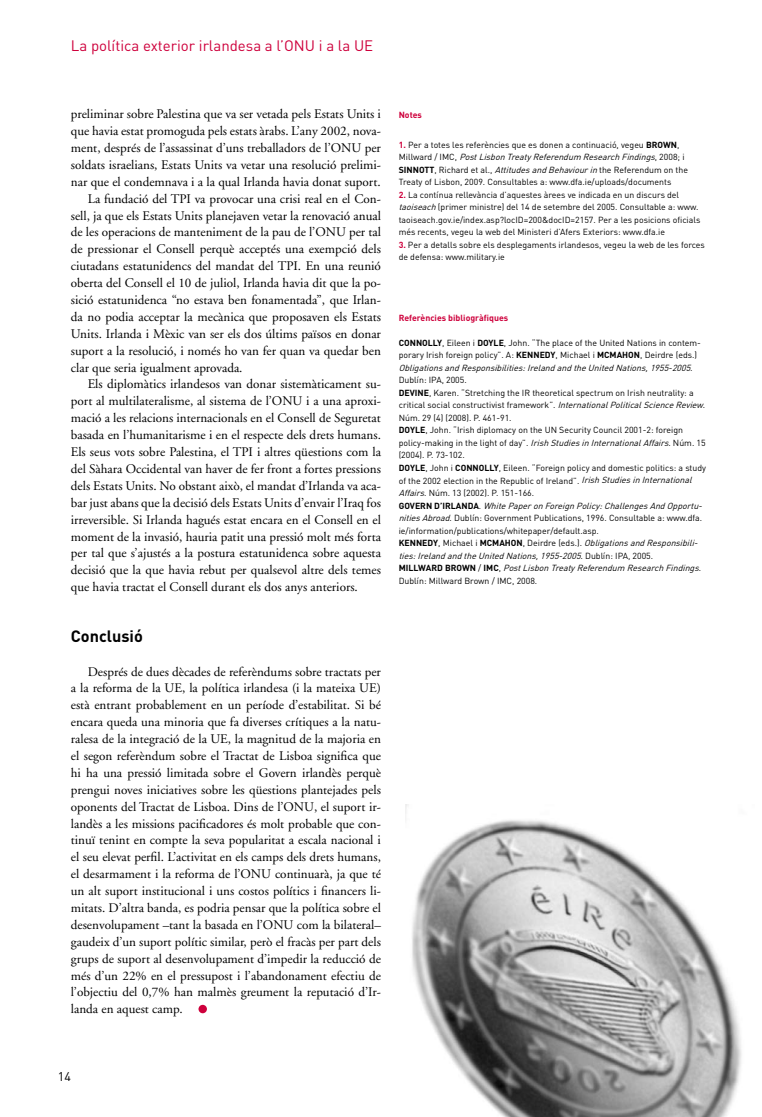
<style>
.page{position:relative;width:762px;height:1117px;background:#fff}
.page>*{position:absolute;margin:0;border:0;box-sizing:border-box;transform-origin:0 0}
.t1{font:700 16.25px "DIN";color:#000}
.t2{font:15px "DIN";color:#ce003c}
.t3{font:13.12px/16.9px "Adobe Garamond";color:#000;text-align:justify}
.t4{font:12.5px "DIN";color:#000}
.t5{font:8.75px/12.5px "DIN";color:#000}
.t6{font:700 8.75px "DIN";color:#ce003c}
.s1{font-weight:700;color:#ce003c}
.s2{font-weight:700}
.s3{font-style:italic}
</style>
<div class="page">
<svg style="left:198px;top:1004px;width:9px;height:8px"></svg>
<img style="left:405px;top:804px;width:337px;height:312px">
<p class="t2" style="left:71px;top:36px;width:304px">La política exterior irlandesa a l’ONU i a la UE</p>
<p class="t3" style="left:71px;top:106px;width:312px">preliminar sobre Palestina que va ser vetada pels Estats Units i</p>
<p class="t3" style="left:71px;top:123px;width:311px">que havia estat promoguda pels estats àrabs. L’any 2002, nova-</p>
<p class="t3" style="left:71px;top:140px;width:311px">ment, després de l’assassinat d’uns treballadors de l’ONU per</p>
<p class="t3" style="left:71px;top:157px;width:312px">soldats israelians, Estats Units va vetar una resolució prelimi-</p>
<p class="t3" style="left:71px;top:173px;width:311px">nar que el condemnava i a la qual Irlanda havia donat suport.</p>
<p class="t3" style="left:88px;top:190px;width:295px">La fundació del TPI va provocar una crisi real en el Con-</p>
<p class="t3" style="left:71px;top:207px;width:311px">sell, ja que els Estats Units planejaven vetar la renovació anual</p>
<p class="t3" style="left:71px;top:224px;width:311px">de les operacions de manteniment de la pau de l’ONU per tal</p>
<p class="t3" style="left:71px;top:241px;width:311px">de pressionar el Consell perquè acceptés una exempció dels</p>
<p class="t3" style="left:71px;top:258px;width:312px">ciutadans estatunidencs del mandat del TPI. En una reunió</p>
<p class="t3" style="left:71px;top:275px;width:312px">oberta del Consell el 10 de juliol, Irlanda havia dit que la po-</p>
<p class="t3" style="left:71px;top:292px;width:312px">sició estatunidenca “no estava ben fonamentada”, que Irlan-</p>
<p class="t3" style="left:71px;top:308px;width:312px">da no podia acceptar la mecànica que proposaven els Estats</p>
<p class="t3" style="left:71px;top:325px;width:312px">Units. Irlanda i Mèxic van ser els dos últims països en donar</p>
<p class="t3" style="left:71px;top:342px;width:311px">suport a la resolució, i només ho van fer quan va quedar ben</p>
<p class="t3" style="left:71px;top:359px;width:173px">clar que seria igualment aprovada.</p>
<p class="t3" style="left:88px;top:376px;width:295px">Els diplomàtics irlandesos van donar sistemàticament su-</p>
<p class="t3" style="left:71px;top:393px;width:312px">port al multilateralisme, al sistema de l’ONU i a una aproxi-</p>
<p class="t3" style="left:71px;top:410px;width:312px">mació a les relacions internacionals en el Consell de Seguretat</p>
<p class="t3" style="left:71px;top:427px;width:312px">basada en l’humanitarisme i en el respecte dels drets humans.</p>
<p class="t3" style="left:71px;top:443px;width:312px">Els seus vots sobre Palestina, el TPI i altres qüestions com la</p>
<p class="t3" style="left:71px;top:460px;width:311px">del Sàhara Occidental van haver de fer front a fortes pressions</p>
<p class="t3" style="left:71px;top:477px;width:312px">dels Estats Units. No obstant això, el mandat d’Irlanda va aca-</p>
<p class="t3" style="left:71px;top:494px;width:312px">bar just abans que la decisió dels Estats Units d’envair l’Iraq fos</p>
<p class="t3" style="left:71px;top:511px;width:312px">irreversible. Si Irlanda hagués estat encara en el Consell en el</p>
<p class="t3" style="left:71px;top:528px;width:312px">moment de la invasió, hauria patit una pressió molt més forta</p>
<p class="t3" style="left:71px;top:545px;width:312px">per tal que s’ajustés a la postura estatunidenca sobre aquesta</p>
<p class="t3" style="left:71px;top:562px;width:312px">decisió que la que havia rebut per qualsevol altre dels temes</p>
<p class="t3" style="left:71px;top:578px;width:288px">que havia tractat el Consell durant els dos anys anteriors.</p>
<p class="t1" style="left:71px;top:625px;width:74px">Conclusió</p>
<p class="t3" style="left:71px;top:663px;width:312px;text-indent:17px">Després de dues dècades de referèndums sobre tractats per a la reforma de la UE, la política irlandesa (i la mateixa UE) està entrant probablement en un període d’estabilitat. Si bé encara queda una minoria que fa diverses crítiques a la natu&shy;ralesa de la integració de la UE, la magnitud de la majoria en el segon referèndum sobre el Tractat de Lisboa significa que hi ha una pressió limitada sobre el Govern irlandès perquè prengui noves iniciatives sobre les qüestions plantejades pels oponents del Tractat de Lisboa. Dins de l’ONU, el suport ir&shy;landès a les missions pacificadores és molt probable que con&shy;tinuï tenint en compte la seva popularitat a escala nacional i el seu elevat perfil. L’activitat en els camps dels drets humans, el desarmament i la reforma de l’ONU continuarà, ja que té un alt suport institucional i uns costos polítics i financers li&shy;mitats. D’altra banda, es podria pensar que la política sobre el desenvolupament –tant la basada en l’ONU com la bilateral– gaudeix d’un suport polític similar, però el fracàs per part dels grups de suport al desenvolupament d’impedir la reducció de més d’un 22% en el pressupost i l’abandonament efectiu de l’objectiu del 0,7% han malmès greument la reputació d’Ir&shy;landa en aquest camp.</p>
<p class="t6" style="left:399px;top:109px;width:25px">Notes</p>
<p class="t5" style="left:399px;top:138px;width:291px"><span class="s1">1.</span> Per a totes les referències que es donen a continuació, vegeu <span class="s2">BROWN</span>, M i l l w a r d / I M C , <span class="s3">PostLisbonTreatyReferendum ResearchFindings</span>, 2 0 0 8 ; i <span class="s2">SINNOTT</span>, Richard et al., <span class="s3">AttitudesandBehaviourin</span>the Referendum on the Treaty of Lisbon, 2009. Consultables a: www.dfa.ie/uploads/documents</p>
<p class="t5" style="left:399px;top:188px;width:303px"><span class="s1">2.</span> La contínua rellevància d’aquestes àrees ve indicada en un discurs del <span class="s3">taoiseach</span>(primer ministre) del 14 de setembre del 2005. Consultable a: www. taoiseach.gov.ie/index.asp?locID=200&amp;docID=2157. Per a les posicions oficials més recents, vegeu la web del Ministeri d’Afers Exteriors: www.dfa.ie</p>
<p class="t5" style="left:399px;top:238px;width:308px"><span class="s1">3.</span> Per a detalls sobre els desplegaments irlandesos, vegeu la web de les forces de defensa: www.military.ie</p>
<p class="t6" style="left:399px;top:312px;width:111px">Referències bibliogràfiques</p>
<p class="t5" style="left:399px;top:336px;width:304px"><span class="s2">CONNOLLY</span>, Eileen i <span class="s2">DOYLE</span>, John. “The place of the United Nations in contem&shy;porary Irish foreign policy”. A: <span class="s2">KENNEDY</span>, Michael i <span class="s2">MCMAHON</span>, Deirdre (eds.)<br><span class="s3">ObligationsandResponsibilities:IrelandandtheUnitedNations,1955-2005.</span></p>
<p class="t5" style="left:399px;top:374px;width:309px">Dublín: IPA, 2005.<br><span class="s2">DEVINE</span>, Karen. “Stretching the IR theoretical spectrum on Irish neutrality: a critical social constructivist framework”. <span class="s3">InternationalPoliticalScienceReview</span>.<br>Núm. 29 (4) (2008). P. 461-91.<br><span class="s2">DOYLE</span>, John. “Irish diplomacy on the UN Security Council 2001-2: foreign<br>p o l i cy - m a k i n g i n t h e l i g h t o f d a y ” . <span class="s3">IrishStudiesinInternationalAffairs</span>. N ú m . 1 5 (2004). P. 73-102.<br><span class="s2">DOYLE</span>, John i <span class="s2">CONNOLLY</span>, Eileen. “Foreign policy and domestic politics: a study of the 2002 election in the Republic of Ireland”. <span class="s3">IrishStudiesinInternational Affairs</span>. Núm. 13 (2002). P. 151-166.<br><span class="s2">G O V E R N D ’ I R L A N D A</span> . <span class="s3">WhitePaperonForeignPolicy:ChallengesAndOpportu&shy;nitiesAbroad</span>. Dublín: Government Publications, 1996. Consultable a: www.dfa. ie/information/publications/whitepaper/default.asp.<br><span class="s2">KENNEDY</span>, Michael i <span class="s2">MCMAHON</span>, Deirdre (eds.). <span class="s3">ObligationsandResponsibili&shy;ties:IrelandandtheUnitedNations,1955-2005.</span>D u b l í n : I PA , 2 0 0 5 .<br><span class="s2">M I L LWA R D B R O W N</span> / <span class="s2">I M C</span> , <span class="s3">PostLisbonTreatyReferendum ResearchFindings</span>.<br>Dublín: Millward Brown / IMC, 2008.</p>
<p class="t4" style="left:58px;top:1068px;width:15px">14</p>
</div>
